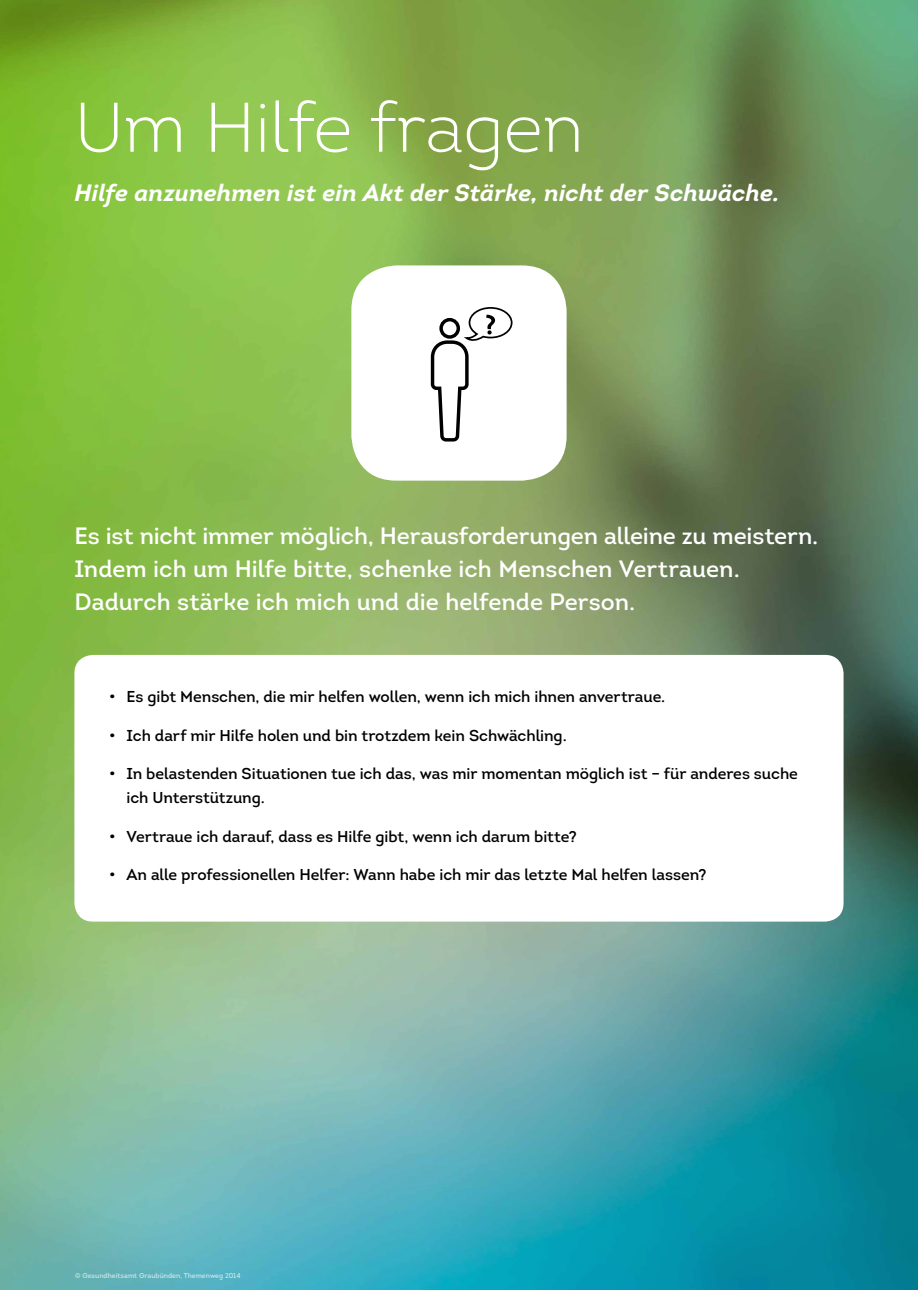
<style>
.page{position:relative;width:918px;height:1290px;background:#fff}
.page>*{position:absolute;margin:0;border:0;box-sizing:border-box;transform-origin:0 0}
.t1{font:300 70px "Intro";color:#fff}
.t2{font:23.62px/33.2px "Intro";letter-spacing:-.005em;color:#fff}
.t3{font:italic 700 23.62px "Intro";color:#fff}
.t4{font:15.75px/23.6px "Intro";letter-spacing:-.005em;color:#000}
.t5{font:7px "Intro";color:#fff}
</style>
<div class="page">
<img style="left:0;top:0;width:918px;height:1290px">
<div style="left:351px;top:265px;width:215px;height:216px;background:#fff;border-radius:45px"></div>
<svg style="left:430px;top:307px;width:83px;height:135px"></svg>
<div style="left:74px;top:655px;width:769px;height:266px;background:#fff;border-radius:19px"></div>
<h1 class="t1" style="left:74px;top:84px;width:511px">Um Hilfe fragen</h1>
<h2 class="t3" style="left:74px;top:177px;width:706px">Hilfe anzunehmen ist ein Akt der Stärke, nicht der Schwäche.</h2>
<h2 class="t2" style="left:74px;top:519px;width:745px">Es ist nicht immer möglich, Herausforderungen alleine zu meistern.<br>Indem ich um Hilfe bitte, schenke ich Menschen Vertrauen.<br>Dadurch stärke ich mich und die helfende Person.</h2>
<p class="t4" style="left:109px;top:685px;width:558px">• Es gibt Menschen, die mir helfen wollen, wenn ich mich ihnen anvertraue.</p>
<p class="t4" style="left:109px;top:723px;width:459px">• Ich darf mir Hilfe holen und bin trotzdem kein Schwächling.</p>
<p class="t4" style="left:126px;top:762px;width:673px;text-indent:-17px">• In belastenden Situationen tue ich das, was mir momentan möglich ist – für anderes suche ich Unterstützung.</p>
<p class="t4" style="left:109px;top:824px;width:469px">• Vertraue ich darauf, dass es Hilfe gibt, wenn ich darum bitte?</p>
<p class="t4" style="left:109px;top:863px;width:599px">• An alle professionellen Helfer: Wann habe ich mir das letzte Mal helfen lassen?</p>
<p class="t5" style="left:75px;top:1271px;width:167px">© Gesundheitsamt Graubünden, Themenweg 2014</p>
</div>
